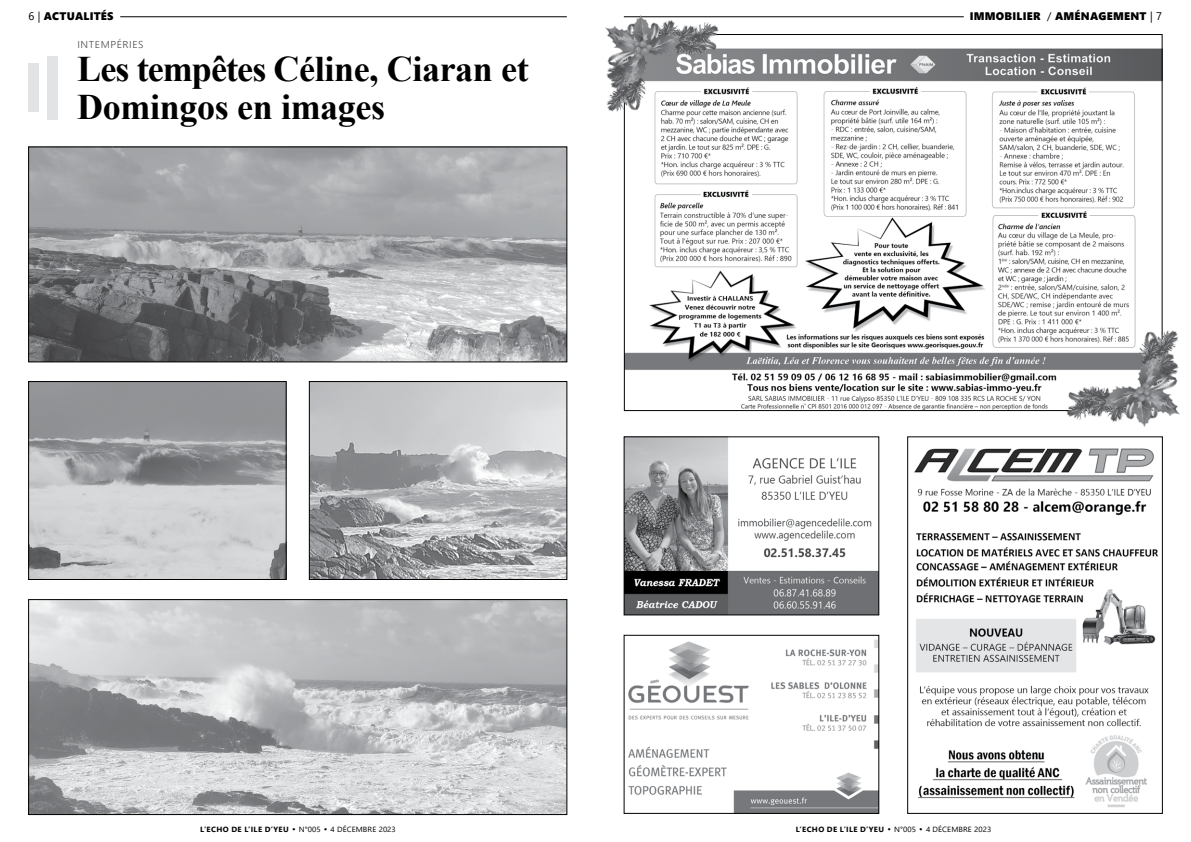
<style>
.page{position:relative;width:1191px;height:842px;background:#fff}
.page>*{position:absolute;margin:0;border:0;box-sizing:border-box;transform-origin:0 0}
.t1{font:700 36px/38px "Times New Roman";letter-spacing:-.01em;color:#000}
.t2{font:11px "Segoe UI Black";letter-spacing:.02em;color:#000}
.t3{font:300 10px "Segoe UI";color:#4d4d4f;scale:1.05 1}
.t4{font:700 7.5px "Segoe UI";letter-spacing:.045em;color:#000;scale:1.05 1}
.s1{font-family:"Segoe UI"}
.s2{font-weight:400}
</style>
<div class="page">
<hr style="left:624px;top:17px;width:339px;height:1px;background:#000">
<hr style="left:120px;top:17px;width:447px;height:1px;background:#000">
<div style="left:28px;top:64px;width:10px;height:48px;background:#e2e3e4"></div>
<div style="left:47px;top:56px;width:10px;height:63px;background:#e2e3e4"></div>
<img style="left:626px;top:439px;width:251px;height:174px">
<div style="left:624px;top:437px;width:255px;height:178px;border:1px solid #000"></div>
<img style="left:628px;top:639px;width:249px;height:173px">
<div style="left:624px;top:635px;width:255px;height:179px;border:1px solid #000"></div>
<img style="left:914px;top:448px;width:244px;height:359px">
<div style="left:907px;top:437px;width:255px;height:377px;border:1px solid #000"></div>
<img style="left:626px;top:48px;width:534px;height:361px">
<img style="left:605px;top:15px;width:113px;height:98px">
<img style="left:1067px;top:330px;width:113px;height:97px">
<img style="left:30px;top:149px;width:535px;height:211px">
<div style="left:28px;top:147px;width:539px;height:215px;border:1px solid #000"></div>
<img style="left:30px;top:383px;width:254px;height:195px">
<div style="left:28px;top:381px;width:258px;height:199px;border:1px solid #000"></div>
<img style="left:311px;top:383px;width:254px;height:195px">
<div style="left:309px;top:381px;width:258px;height:199px;border:1px solid #000"></div>
<img style="left:30px;top:601px;width:535px;height:212px">
<div style="left:28px;top:599px;width:539px;height:216px;border:1px solid #000"></div>
<h2 class="t2" style="left:28px;top:8px;width:87px"><span class="s1">6 |</span> ACTUALITÉS</h2>
<h2 class="t2" style="left:969px;top:8px;width:194px">IMMOBILIER <span class="s1">/</span> AMÉNAGEMENT <span class="s1">| 7</span></h2>
<h3 class="t3" style="left:77px;top:35px;width:7px">INTEMPÉRIES</h3>
<h1 class="t1" style="left:77px;top:49px;width:453px">Les tempêtes Céline, Ciaran et<br>Domingos en images</h1>
<p class="t4" style="left:200px;top:822px;width:188px">L’ECHO DE L’ILE D’YEU • <span class="s2">N°005</span> • <span class="s2">4 DÉCEMBRE 2023</span></p>
<p class="t4" style="left:796px;top:822px;width:188px">L’ECHO DE L’ILE D’YEU • <span class="s2">N°005</span> • <span class="s2">4 DÉCEMBRE 2023</span></p>
</div>
